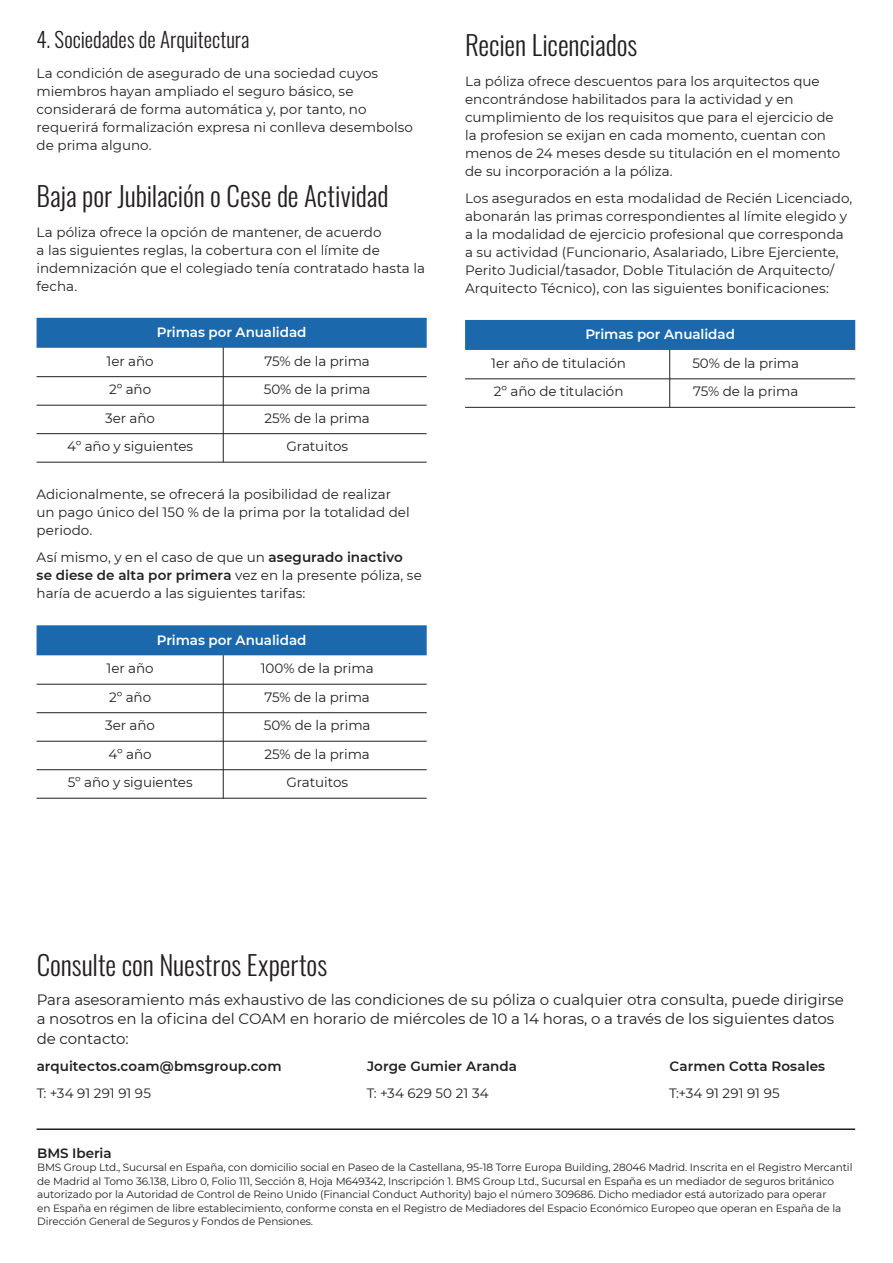
<style>
.page{position:relative;width:893px;height:1263px;background:#fff}
.page>*{position:absolute;margin:0;border:0;box-sizing:border-box;transform-origin:0 0}
.Heading_2__18_24{font:300 27px "Oswald";letter-spacing:-.005em;color:#231f20}
.Heading_3__14_16{font:300 21px "Oswald";color:#231f20}
.Main_text{font:15px/19.5px "Montserrat";letter-spacing:-.005em;color:#231f20}
.Body_Copy__9_12{font:13.5px/18px "Montserrat";color:#231f20}
.Main_text-2{font:13.5px "Montserrat";letter-spacing:-.005em;color:#231f20}
.Body_Copy__9_12-2{font:600 13.5px "Montserrat";letter-spacing:.005em;color:#231f20}
.Main_text-3{font:600 13.5px "Montserrat";letter-spacing:-.005em;color:#fff}
.Main_text-4{font:600 13.5px "Montserrat";letter-spacing:-.005em;color:#231f20}
.Main_text-5{font:10.5px/13.5px "Montserrat";letter-spacing:-.01em;color:#231f20}
.s1{font-weight:600}
</style>
<div class="page">
<div style="left:37px;top:318px;width:390px;height:30px;background:#1b68ad"></div>
<hr style="left:37px;top:376px;width:390px;height:1px;background:#231f20">
<hr style="left:37px;top:405px;width:390px;height:1px;background:#231f20">
<hr style="left:37px;top:433px;width:390px;height:1px;background:#231f20">
<hr style="left:37px;top:462px;width:390px;height:1px;background:#231f20">
<div style="left:37px;top:625px;width:390px;height:30px;background:#1b68ad"></div>
<hr style="left:37px;top:684px;width:390px;height:1px;background:#231f20">
<hr style="left:37px;top:712px;width:390px;height:1px;background:#231f20">
<hr style="left:37px;top:741px;width:390px;height:1px;background:#231f20">
<hr style="left:37px;top:769px;width:390px;height:1px;background:#231f20">
<hr style="left:37px;top:798px;width:390px;height:1px;background:#231f20">
<div style="left:465px;top:320px;width:390px;height:30px;background:#1b68ad"></div>
<hr style="left:465px;top:378px;width:390px;height:1px;background:#231f20">
<hr style="left:465px;top:407px;width:390px;height:1px;background:#231f20">
<hr style="left:669px;top:350px;width:1px;height:57px;background:#231f20">
<hr style="left:223px;top:655px;width:1px;height:144px;background:#231f20">
<hr style="left:223px;top:347px;width:1px;height:115px;background:#231f20">
<hr style="left:37px;top:1128px;width:818px;height:2px;background:#231f20">
<p class="Heading_3__14_16" style="left:37px;top:21px;width:215px">4. Sociedades de Arquitectura</p>
<p class="Body_Copy__9_12" style="left:37px;top:63px;width:378px">La condición de asegurado de una sociedad cuyos miembros hayan ampliado el seguro básico, se considerará de forma automática y, por tanto, no requerirá formalización expresa ni conlleva desembolso de prima alguno.</p>
<p class="Heading_2__18_24" style="left:37px;top:172px;width:354px">Baja por Jubilación o Cese de Actividad</p>
<p class="Body_Copy__9_12" style="left:37px;top:222px;width:390px">La póliza ofrece la opción de mantener, de acuerdo<br>a las siguientes reglas, la cobertura con el límite de indemnización que el colegiado tenía contratado hasta la fecha.</p>
<p class="Main_text-3" style="left:157px;top:323px;width:151px">Primas por Anualidad</p>
<p class="Main_text-2" style="left:107px;top:352px;width:49px">1er año</p>
<p class="Main_text-2" style="left:265px;top:352px;width:107px">75% de la prima</p>
<p class="Main_text-2" style="left:109px;top:380px;width:44px">2º año</p>
<p class="Main_text-2" style="left:264px;top:380px;width:108px">50% de la prima</p>
<p class="Main_text-2" style="left:105px;top:409px;width:51px">3er año</p>
<p class="Main_text-2" style="left:265px;top:409px;width:107px">25% de la prima</p>
<p class="Main_text-2" style="left:67px;top:437px;width:128px">4º año y siguientes</p>
<p class="Main_text-2" style="left:286px;top:437px;width:63px">Gratuitos</p>
<p class="Body_Copy__9_12" style="left:37px;top:485px;width:375px">Adicionalmente, se ofrecerá la posibilidad de realizar un pago único del 150 % de la prima por la totalidad del periodo.</p>
<p class="Body_Copy__9_12" style="left:37px;top:548px;width:387px">Así mismo, y en el caso de que un <span class="s1">asegurado inactivo<br>se diese de alta por primera</span> vez en la presente póliza, se haría de acuerdo a las siguientes tarifas:</p>
<p class="Main_text-3" style="left:157px;top:630px;width:151px">Primas por Anualidad</p>
<p class="Main_text-2" style="left:107px;top:659px;width:49px">1er año</p>
<p class="Main_text-2" style="left:261px;top:659px;width:114px">100% de la prima</p>
<p class="Main_text-2" style="left:109px;top:688px;width:44px">2º año</p>
<p class="Main_text-2" style="left:265px;top:688px;width:107px">75% de la prima</p>
<p class="Main_text-2" style="left:105px;top:716px;width:51px">3er año</p>
<p class="Main_text-2" style="left:264px;top:716px;width:108px">50% de la prima</p>
<p class="Main_text-2" style="left:109px;top:745px;width:45px">4º año</p>
<p class="Main_text-2" style="left:265px;top:745px;width:107px">25% de la prima</p>
<p class="Main_text-2" style="left:68px;top:773px;width:126px">5º año y siguientes</p>
<p class="Main_text-2" style="left:286px;top:773px;width:63px">Gratuitos</p>
<p class="Heading_2__18_24" style="left:465px;top:21px;width:174px">Recien Licenciados</p>
<p class="Body_Copy__9_12" style="left:465px;top:72px;width:377px">La póliza ofrece descuentos para los arquitectos que encontrándose habilitados para la actividad y en cumplimiento de los requisitos que para el ejercicio de la profesion se exijan en cada momento, cuentan con menos de 24 meses desde su titulación en el momento de su incorporación a la póliza.</p>
<p class="Body_Copy__9_12" style="left:465px;top:189px;width:389px">Los asegurados en esta modalidad de Recién Licenciado, abonarán las primas correspondientes al límite elegido y a la modalidad de ejercicio profesional que corresponda a su actividad (Funcionario, Asalariado, Libre Ejerciente, Perito Judicial/tasador, Doble Titulación de Arquitecto/ Arquitecto Técnico), con las siguientes bonificaciones:</p>
<p class="Main_text-3" style="left:585px;top:325px;width:151px">Primas por Anualidad</p>
<p class="Main_text-2" style="left:491px;top:354px;width:136px">1er año de titulación</p>
<p class="Main_text-2" style="left:692px;top:354px;width:108px">50% de la prima</p>
<p class="Main_text-2" style="left:494px;top:382px;width:131px">2º año de titulación</p>
<p class="Main_text-2" style="left:693px;top:382px;width:107px">75% de la prima</p>
<p class="Heading_2__18_24" style="left:37px;top:941px;width:292px">Consulte con Nuestros Expertos</p>
<p class="Main_text" style="left:37px;top:989px;width:809px">Para asesoramiento más exhaustivo de las condiciones de su póliza o cualquier otra consulta, puede dirigirse a nosotros en la oficina del COAM en horario de miércoles de 10 a 14 horas, o a través de los siguientes datos de contacto:</p>
<p class="Body_Copy__9_12-2" style="left:37px;top:1056px;width:246px">arquitectos.coam@bmsgroup.com</p>
<p class="Body_Copy__9_12-2" style="left:367px;top:1056px;width:152px">Jorge Gumier Aranda</p>
<p class="Body_Copy__9_12-2" style="left:670px;top:1056px;width:157px">Carmen Cotta Rosales</p>
<p class="Body_Copy__9_12" style="left:37px;top:1083px;width:116px">T: +34 91 291 91 95</p>
<p class="Body_Copy__9_12" style="left:367px;top:1083px;width:123px">T: +34 629 50 21 34</p>
<p class="Body_Copy__9_12" style="left:669px;top:1083px;width:112px">T:+34 91 291 91 95</p>
<p class="Main_text-4" style="left:37px;top:1143px;width:76px">BMS Iberia</p>
<p class="Main_text-5" style="left:37px;top:1160px;width:817px">BMS Group Ltd., Sucursal en España, con domicilio social en Paseo de la Castellana, 95-18 Torre Europa Building, 28046 Madrid. Inscrita en el Registro Mercantil de Madrid al Tomo 36.138, Libro 0, Folio 111, Sección 8, Hoja M649342, Inscripción 1. BMS Group Ltd., Sucursal en España es un mediador de seguros británico autorizado por la Autoridad de Control de Reino Unido (Financial Conduct Authority) bajo el número 309686. Dicho mediador está autorizado para operar<br>en España en régimen de libre establecimiento, conforme consta en el Registro de Mediadores del Espacio Económico Europeo que operan en España de la Dirección General de Seguros y Fondos de Pensiones.</p>
</div>
